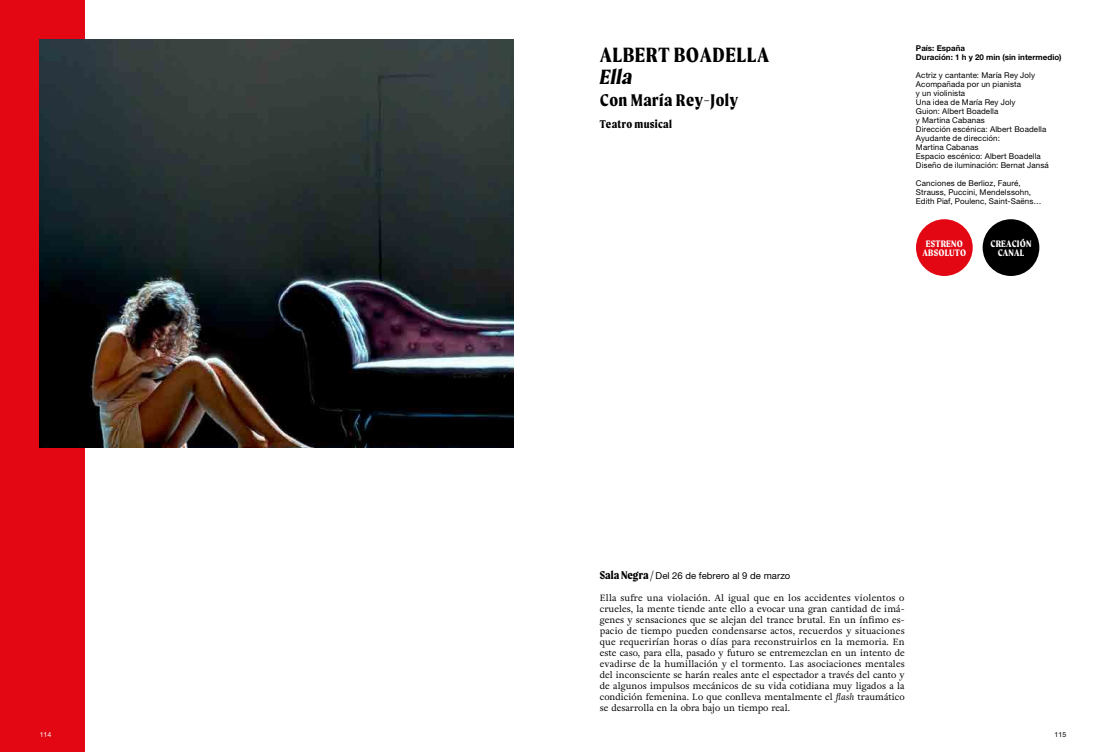
<style>
.page{position:relative;width:1106px;height:752px;background:#fff}
.page>*{position:absolute;margin:0;border:0;box-sizing:border-box;transform-origin:0 0}
.t1{font:700 22px "Moret";letter-spacing:.025em;color:#000}
.t2{font:italic 700 22px "Moret";color:#000}
.t3{font:700 18px "Moret";letter-spacing:.025em;color:#000}
.t4{font:700 12px "Moret";letter-spacing:.025em;color:#000}
.t5{font:700 10px/9px "Moret";letter-spacing:.02em;color:#fff;text-align:center}
.t6{font:9.5px "Helvetica Neue LT Pro";letter-spacing:.01em;color:#000}
.t7{font:9px/11px "Adriane Text";color:#000;text-align:justify}
.t8{font:8px/9px "Helvetica Neue LT Pro";letter-spacing:.015em;color:#000}
.t9{font:700 8px/9px "Helvetica Neue LT Pro";color:#000}
.t10{font:7px "Helvetica Neue LT Pro";color:#fff}
.t11{font:7px "Helvetica Neue LT Pro";color:#000}
.s1{font-family:"Moret";font-weight:700;font-size:12px}
.s2{font-style:italic}
</style>
<div class="page">
<div style="left:0;top:0;width:85px;height:751px;background:#e30613"></div>
<div style="left:916px;top:219px;width:56px;height:57px;background:#e30613;border-radius:50%"></div>
<img style="left:40px;top:40px;width:473px;height:407px">
<div style="left:982px;top:219px;width:57px;height:57px;background:#000;border-radius:50%"></div>
<h1 class="t1" style="left:600px;top:42px;width:171px">ALBERT BOADELLA</h1>
<h1 class="t2" style="left:600px;top:64px;width:34px">Ella</h1>
<h2 class="t3" style="left:600px;top:89px;width:140px">Con María Rey-Joly</h2>
<h3 class="t4" style="left:600px;top:117px;width:74px">Teatro musical</h3>
<p class="t9" style="left:916px;top:43px;width:147px">País: España<br>Duración: 1 h y 20 min (sin intermedio)</p>
<p class="t8" style="left:916px;top:70px;width:134px">Actriz y cantante: María Rey Joly<br>Acompañada por un pianista<br>y un violinista<br>Una idea de María Rey Joly<br>Guion: Albert Boadella<br>y Martina Cabanas<br>Dirección escénica: Albert Boadella<br>Ayudante de dirección:<br>Martina Cabanas<br>Espacio escénico: Albert Boadella<br>Diseño de iluminación: Bernat Jansá</p>
<p class="t8" style="left:916px;top:178px;width:127px">Canciones de Berlioz, Fauré,<br>Strauss, Puccini, Mendelssohn,<br>Edith Piaf, Poulenc, Saint-Saëns…</p>
<p class="t5" style="left:922px;top:239px;width:45px">ESTRENO<br>ABSOLUTO</p>
<p class="t5" style="left:990px;top:239px;width:43px">CREACIÓN<br>CANAL</p>
<p class="t6" style="left:600px;top:570px;width:192px"><span class="s1">Sala Negra /</span> Del 26 de febrero al 9 de marzo</p>
<p class="t7" style="left:600px;top:592px;width:306px">Ella sufre una violación. Al igual que en los accidentes violentos o crueles, la mente tiende ante ello a evocar una gran cantidad de imá&shy;genes y sensaciones que se alejan del trance brutal. En un ínfimo es&shy;pacio de tiempo pueden condensarse actos, recuerdos y situaciones que requerirían horas o días para reconstruirlos en la memoria. En este caso, para ella, pasado y futuro se entremezclan en un intento de evadirse de la humillación y el tormento. Las asociaciones mentales del inconsciente se harán reales ante el espectador a través del canto y de algunos impulsos mecánicos de su vida cotidiana muy ligados a la condición femenina. Lo que conlleva mentalmente el <span class="s2">flash</span> traumático se desarrolla en la obra bajo un tiempo real.</p>
<p class="t10" style="left:40px;top:729px;width:13px">114</p>
<p class="t11" style="left:1054px;top:729px;width:13px">115</p>
</div>
